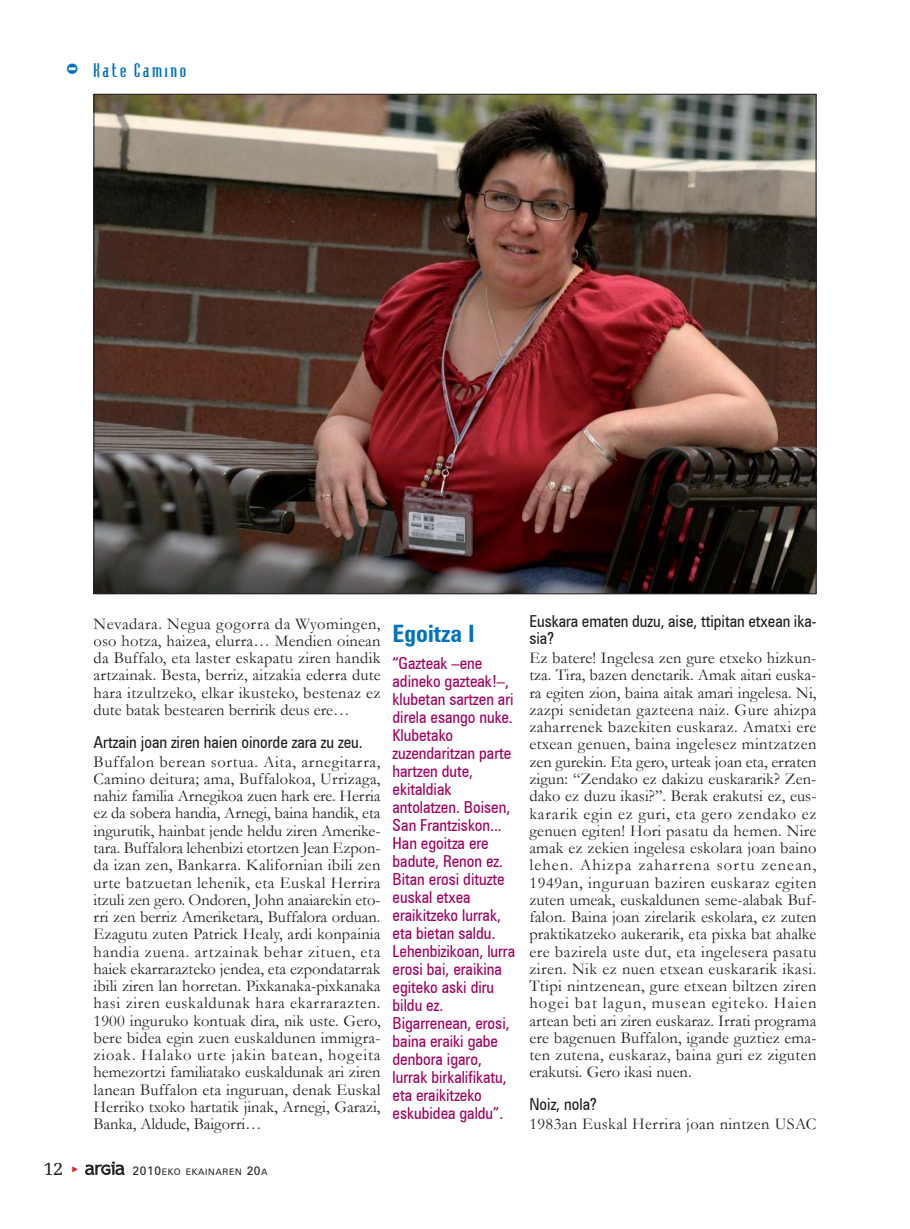
<style>
.page{position:relative;width:910px;height:1229px;background:#fff}
.page>*{position:absolute;margin:0;border:0;box-sizing:border-box;transform-origin:0 0}
.t1{font:700 24px "Zurich Cn BT";color:#0072bc}
.t2{font:19.5px "Memoir";color:#231f20}
.t3{font:18px "Bodiac";letter-spacing:.145em;color:#0072bc}
.t4{font:16.5px/17.2px "Garamond";color:#231f20;text-align:justify}
.t5{font:16.5px/18px "Zurich Cn BT";color:#a0015f}
.t6{font:16.5px/17.2px "Zurich Cn BT";color:#231f20}
.t7{font:16.5px "Garamond";letter-spacing:.02em;color:#231f20}
.t8{font:9px "Zurich BT";letter-spacing:.075em;color:#231f20}
.s1{font-size:30px}
.s2{font-size:12px}
</style>
<div class="page">
<img style="left:96px;top:96px;width:718px;height:496px">
<svg style="left:85px;top:1161px;width:40px;height:14px"></svg>
<p class="t3" style="left:65px;top:64px;width:122px"><span class="s1">-</span> Kate Camino</p>
<p class="t4" style="left:94px;top:615px;width:289px">Nevadara. Negua gogorra da Wyomingen, oso hotza, haizea, elurra… Mendien oinean da Buffalo, eta laster eskapatu ziren handik artzainak. Besta, berriz, aitzakia ederra dute hara itzultzeko, elkar ikusteko, bestenaz ez dute batak bestearen berririk deus ere…</p>
<p class="t6" style="left:94px;top:733px;width:271px">Artzain joan ziren haien oinorde zara zu zeu.</p>
<p class="t4" style="left:94px;top:753px;width:289px">Buffalon berean sortua. Aita, arnegitarra, Camino deitura; ama, Buffalokoa, Urrizaga, nahiz familia Arnegikoa zuen hark ere. Herria ez da sobera handia, Arnegi, baina handik, eta ingurutik, hainbat jende heldu ziren Amerike&shy;tara. Buffalora lehenbizi etortzen Jean Ezpon&shy;da izan zen, Bankarra. Kalifornian ibili zen urte batzuetan lehenik, eta Euskal Herrira itzuli zen gero. Ondoren, John anaiarekin eto&shy;rri zen berriz Ameriketara, Buffalora orduan.<br>Ezagutu zuten Patrick Healy, ardi konpainia handia zuena. artzainak behar zituen, eta haiek ekarrarazteko jendea, eta ezpondatarrak ibili ziren lan horretan. Pixkanaka-pixkanaka hasi ziren euskaldunak hara ekarrarazten.<br>1900 inguruko kontuak dira, nik uste. Gero, bere bidea egin zuen euskaldunen immigra&shy;zioak. Halako urte jakin batean, hogeita hemezortzi familiatako euskaldunak ari ziren lanean Buffalon eta inguruan, denak Euskal Herriko txoko hartatik jinak, Arnegi, Garazi, Banka, Aldude, Baigorri…</p>
<p class="t2" style="left:43px;top:1157px;width:22px">12</p>
<p class="t8" style="left:132px;top:1166px;width:137px"><span class="s2">2010</span>EKO EKAINAREN <span class="s2">20</span>A</p>
<h1 class="t1" style="left:393px;top:619px;width:84px">Egoitza I</h1>
<p class="t5" style="left:393px;top:654px;width:124px">“Gazteak –ene adineko gazteak!–, klubetan sartzen ari direla esango nuke.<br>Klubetako zuzendaritzan parte hartzen dute, ekitaldiak antolatzen. Boisen,<br>San Frantziskon...<br>Han egoitza ere badute, Renon ez.<br>Bitan erosi dituzte euskal etxea eraikitzeko lurrak, eta bietan saldu.<br>Lehenbizikoan, lurra erosi bai, eraikina egiteko aski diru bildu ez.<br>Bigarrenean, erosi, baina eraiki gabe denbora igaro, lurrak birkalifikatu, eta eraikitzeko eskubidea galdu”.</p>
<p class="t6" style="left:529px;top:613px;width:288px">Euskara ematen duzu, aise, ttipitan etxean ika&shy;sia?</p>
<p class="t4" style="left:529px;top:650px;width:289px">Ez batere! Ingelesa zen gure etxeko hizkun&shy;tza. Tira, bazen denetarik. Amak aitari euska&shy;ra egiten zion, baina aitak amari ingelesa. Ni, zazpi senidetan gazteena naiz. Gure ahizpa zaharrenek bazekiten euskaraz. Amatxi ere etxean genuen, baina ingelesez mintzatzen zen gurekin. Eta gero, urteak joan eta, erraten zigun: “Zendako ez dakizu euskararik? Zen&shy;dako ez duzu ikasi?”. Berak erakutsi ez, eus&shy;kararik egin ez guri, eta gero zendako ez genuen egiten! Hori pasatu da hemen. Nire amak ez zekien ingelesa eskolara joan baino lehen. Ahizpa zaharrena sortu zenean, 1949an, inguruan baziren euskaraz egiten zuten umeak, euskaldunen seme-alabak Buf&shy;falon. Baina joan zirelarik eskolara, ez zuten praktikatzeko aukerarik, eta pixka bat ahalke ere bazirela uste dut, eta ingelesera pasatu ziren. Nik ez nuen etxean euskararik ikasi.<br>Ttipi nintzenean, gure etxean biltzen ziren hogei bat lagun, musean egiteko. Haien artean beti ari ziren euskaraz. Irrati programa ere bagenuen Buffalon, igande guztiez ema&shy;ten zutena, euskaraz, baina guri ez ziguten erakutsi. Gero ikasi nuen.</p>
<p class="t6" style="left:529px;top:1096px;width:69px">Noiz, nola?</p>
<p class="t7" style="left:529px;top:1115px;width:288px">1983an Euskal Herrira joan nintzen USAC</p>
</div>
